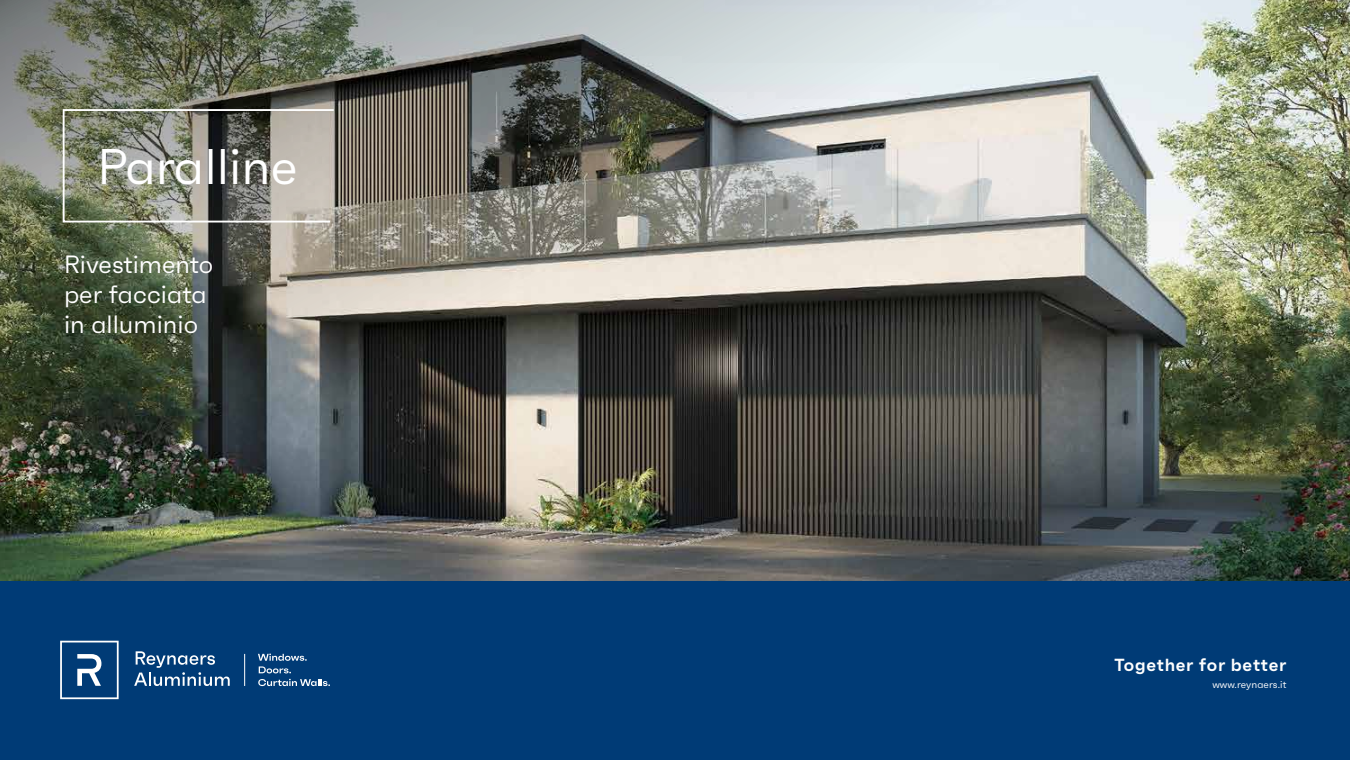
<style>
.page{position:relative;width:1350px;height:760px;background:#fff}
.page>*{position:absolute;margin:0;border:0;box-sizing:border-box;transform-origin:0 0}
.t1{font:50px "Faktum";color:#fff}
.t2{font:25px/30px "Faktum";color:#fff}
.t3{font:600 17.5px "Faktum";letter-spacing:.04em;color:#fff}
.t4{font:10px "Faktum";letter-spacing:.01em;color:#fff}
</style>
<div class="page">
<img style="left:1185px;top:0;width:165px;height:182px">
<img style="left:0;top:0;width:1185px;height:581px">
<img style="left:540px;top:182px;width:810px;height:399px">
<svg style="left:62px;top:108px;width:274px;height:115px;background:#8a8a7e"></svg>
<div style="left:0;top:581px;width:1350px;height:179px;background:#003b76"></div>
<svg style="left:134px;top:651px;width:96px;height:35px"></svg>
<svg style="left:60px;top:641px;width:59px;height:58px"></svg>
<svg style="left:258px;top:654px;width:49px;height:19px"></svg>
<svg style="left:258px;top:679px;width:72px;height:7px"></svg>
<hr style="left:244px;top:654px;width:1px;height:32px;background:#fff">
<h1 class="t1" style="left:97px;top:136px;width:202px">Paralline</h1>
<p class="t2" style="left:64px;top:249px;width:151px">Rivestimento per facciata in alluminio</p>
<p class="t3" style="left:1114px;top:654px;width:174px">Together for better</p>
<p class="t4" style="left:1212px;top:679px;width:76px">www.reynaers.it</p>
</div>
